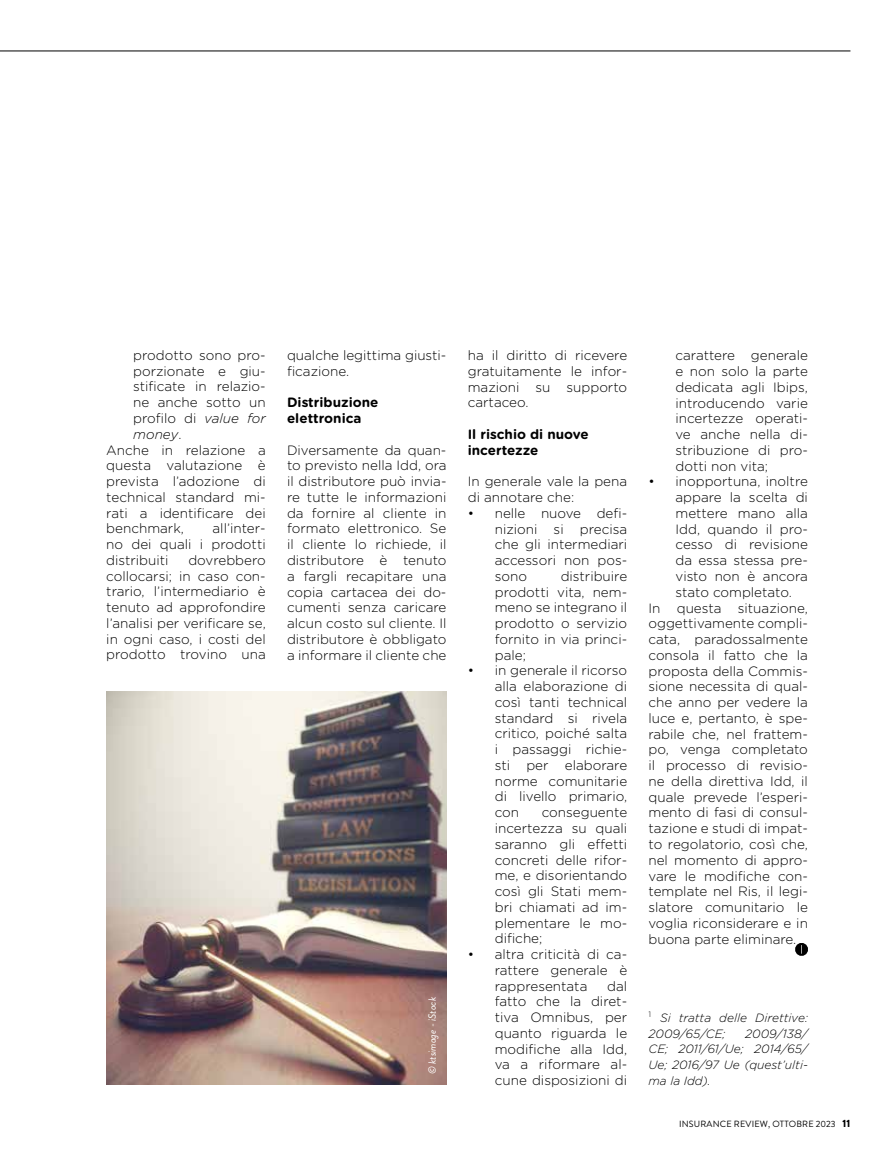
<style>
.page{position:relative;width:893px;height:1170px;background:#fff}
.page>*{position:absolute;margin:0;border:0;box-sizing:border-box;transform-origin:0 0}
.t1{font:300 13.5px/15.8px "Gotham Rounded";color:#000;text-align:justify}
.t2{font:700 13.5px/15.8px "Gotham Rounded";color:#000}
.t3{font:italic 300 13.5px "Gotham Rounded";color:#000}
.t4{font:italic 300 12px/15.8px "Gotham Rounded";color:#000}
.t5{font:italic 10.5px "Brandon Grotesque";color:#fff}
.t6{font:9px "Brandon Grotesque";letter-spacing:.02em;color:#000}
.s1{font-style:italic}
.s2{font-style:normal}
.s3{font-weight:900;font-size:10.5px}
</style>
<div class="page">
<hr style="left:0;top:51px;width:850px;height:1px;background:#000">
<svg style="left:795px;top:943px;width:13px;height:12px"></svg>
<img style="left:106px;top:691px;width:340px;height:393px">
<p class="t1" style="left:133px;top:346px;width:134px">prodotto sono pro-</p>
<p class="t1" style="left:133px;top:362px;width:134px">porzionate e giu-</p>
<p class="t1" style="left:133px;top:378px;width:134px">stificate in relazio-</p>
<p class="t1" style="left:133px;top:394px;width:134px">ne anche sotto un</p>
<p class="t1" style="left:133px;top:410px;width:134px">profilo di <span class="s1">value for</span></p>
<p class="t3" style="left:133px;top:425px;width:50px">money<span class="s2">.</span></p>
<p class="t1" style="left:106px;top:441px;width:161px">Anche in relazione a</p>
<p class="t1" style="left:106px;top:457px;width:161px">questa valutazione è</p>
<p class="t1" style="left:106px;top:473px;width:161px">prevista l’adozione di</p>
<p class="t1" style="left:106px;top:488px;width:161px">technical standard mi-</p>
<p class="t1" style="left:106px;top:504px;width:161px">rati a identificare dei</p>
<p class="t1" style="left:106px;top:520px;width:79px">benchmark,</p>
<p class="t1" style="left:106px;top:520px;width:161px;text-indent:106px">all’inter&shy;no dei quali i prodotti distribuiti</p>
<p class="t1" style="left:106px;top:551px;width:161px;text-indent:82px">dovrebbero collocarsi; in caso con&shy;trario, l’intermediario è tenuto ad approfondire l’analisi per verificare se, in ogni caso, i costi del prodotto trovino una</p>
<p class="t1" style="left:287px;top:347px;width:161px">qualche legittima giusti&shy;ficazione.</p>
<p class="t2" style="left:287px;top:394px;width:93px">Distribuzione elettronica</p>
<p class="t1" style="left:287px;top:441px;width:161px">Diversamente da quan&shy;to previsto nella Idd, ora il distributore può invia&shy;re tutte le informazioni da fornire al cliente in formato elettronico. Se il cliente lo richiede, il distributore è tenuto a fargli recapitare una copia cartacea dei do&shy;cumenti senza caricare alcun costo sul cliente. Il distributore è obbligato a informare il cliente che</p>
<p class="t5" style="left:425px;top:1074px;width:79px;rotate:-90deg">© ktsimage - iStock</p>
<p class="t1" style="left:468px;top:347px;width:161px">ha il diritto di ricevere gratuitamente le infor&shy;mazioni su supporto cartaceo.</p>
<p class="t2" style="left:468px;top:425px;width:123px">Il rischio di nuove incertezze</p>
<p class="t1" style="left:468px;top:473px;width:161px">In generale vale la pena di annotare che:</p>
<p class="t1" style="left:495px;top:504px;width:134px;text-indent:-27px">• nelle nuove defi&shy;nizioni si precisa che gli intermediari accessori non pos&shy;sono</p>
<p class="t1" style="left:495px;top:567px;width:134px;text-indent:66px">distribuire prodotti vita, nem&shy;meno se integrano il prodotto o servizio fornito in via princi&shy;pale;</p>
<p class="t1" style="left:495px;top:662px;width:134px;text-indent:-27px">• in generale il ricorso alla elaborazione di così tanti technical standard si rivela critico, poiché salta i passaggi richie&shy;sti per elaborare norme comunitarie di livello primario, con</p>
<p class="t1" style="left:495px;top:804px;width:134px;text-indent:47px">conseguente incertezza su quali saranno gli effetti concreti delle rifor&shy;me, e disorientando così gli Stati mem&shy;bri chiamati ad im&shy;plementare le mo&shy;difiche;</p>
<p class="t1" style="left:495px;top:945px;width:134px;text-indent:-27px">• altra criticità di ca&shy;rattere generale è rappresentata</p>
<p class="t1" style="left:495px;top:977px;width:134px;text-indent:112px">dal fatto che la diret&shy;tiva Omnibus, per quanto riguarda le modifiche alla Idd, va a riformare al&shy;cune disposizioni di</p>
<p class="t1" style="left:675px;top:347px;width:134px">carattere generale e non solo la parte dedicata agli Ibips, introducendo varie incertezze operati&shy;ve anche nella di&shy;stribuzione di pro&shy;dotti non vita;</p>
<p class="t1" style="left:648px;top:473px;width:161px">• inopportuna, inoltre</p>
<p class="t1" style="left:675px;top:489px;width:134px">appare la scelta di</p>
<p class="t1" style="left:675px;top:504px;width:134px">mettere mano alla</p>
<p class="t1" style="left:675px;top:520px;width:134px">Idd, quando il pro-</p>
<p class="t1" style="left:675px;top:536px;width:134px">cesso di revisione</p>
<p class="t1" style="left:675px;top:552px;width:134px">da essa stessa pre-</p>
<p class="t1" style="left:675px;top:567px;width:134px">visto non è ancora</p>
<p class="t1" style="left:675px;top:583px;width:118px">stato completato.</p>
<p class="t1" style="left:648px;top:599px;width:161px">In questa situazione,</p>
<p class="t1" style="left:648px;top:615px;width:161px">oggettivamente compli-</p>
<p class="t1" style="left:648px;top:630px;width:161px">cata, paradossalmente</p>
<p class="t1" style="left:648px;top:646px;width:161px">consola il fatto che la</p>
<p class="t1" style="left:648px;top:662px;width:161px">proposta della Commis-</p>
<p class="t1" style="left:648px;top:678px;width:161px">sione necessita di qual-</p>
<p class="t1" style="left:648px;top:693px;width:161px">che anno per vedere la</p>
<p class="t1" style="left:648px;top:709px;width:161px">luce e, pertanto, è spe-</p>
<p class="t1" style="left:648px;top:725px;width:161px">rabile che, nel frattem-</p>
<p class="t1" style="left:648px;top:741px;width:161px">po, venga completato</p>
<p class="t1" style="left:648px;top:756px;width:161px">il processo di revisio-</p>
<p class="t1" style="left:648px;top:772px;width:161px">ne della direttiva Idd, il</p>
<p class="t1" style="left:648px;top:788px;width:161px">quale prevede l’esperi-</p>
<p class="t1" style="left:648px;top:804px;width:161px">mento di fasi di consul-</p>
<p class="t1" style="left:648px;top:819px;width:161px">tazione e studi di impat-</p>
<p class="t1" style="left:648px;top:835px;width:161px">to regolatorio, così che,</p>
<p class="t1" style="left:648px;top:851px;width:161px">nel momento di appro-</p>
<p class="t1" style="left:648px;top:867px;width:161px">vare le modifiche con-</p>
<p class="t1" style="left:648px;top:882px;width:161px">template nel Ris, il legi-</p>
<p class="t1" style="left:648px;top:898px;width:161px">slatore comunitario le</p>
<p class="t1" style="left:648px;top:914px;width:161px">voglia riconsiderare e in</p>
<p class="t1" style="left:648px;top:930px;width:149px">buona parte eliminare.</p>
<p class="t4" style="left:648px;top:1009px;width:161px"><sup>1</sup> Si tratta delle Direttive:<br>2009/65/CE;</p>
<p class="t4" style="left:648px;top:1024px;width:161px;text-align:justify;text-indent:97px">2009/138/ CE; 2011/61/Ue; 2014/65/ Ue; 2016/97 Ue (quest’ulti&shy;ma la Idd).</p>
<p class="t6" style="left:679px;top:1117px;width:173px">INSURANCE REVIEW, OTTOBRE 2023 <span class="s3">11</span></p>
</div>
